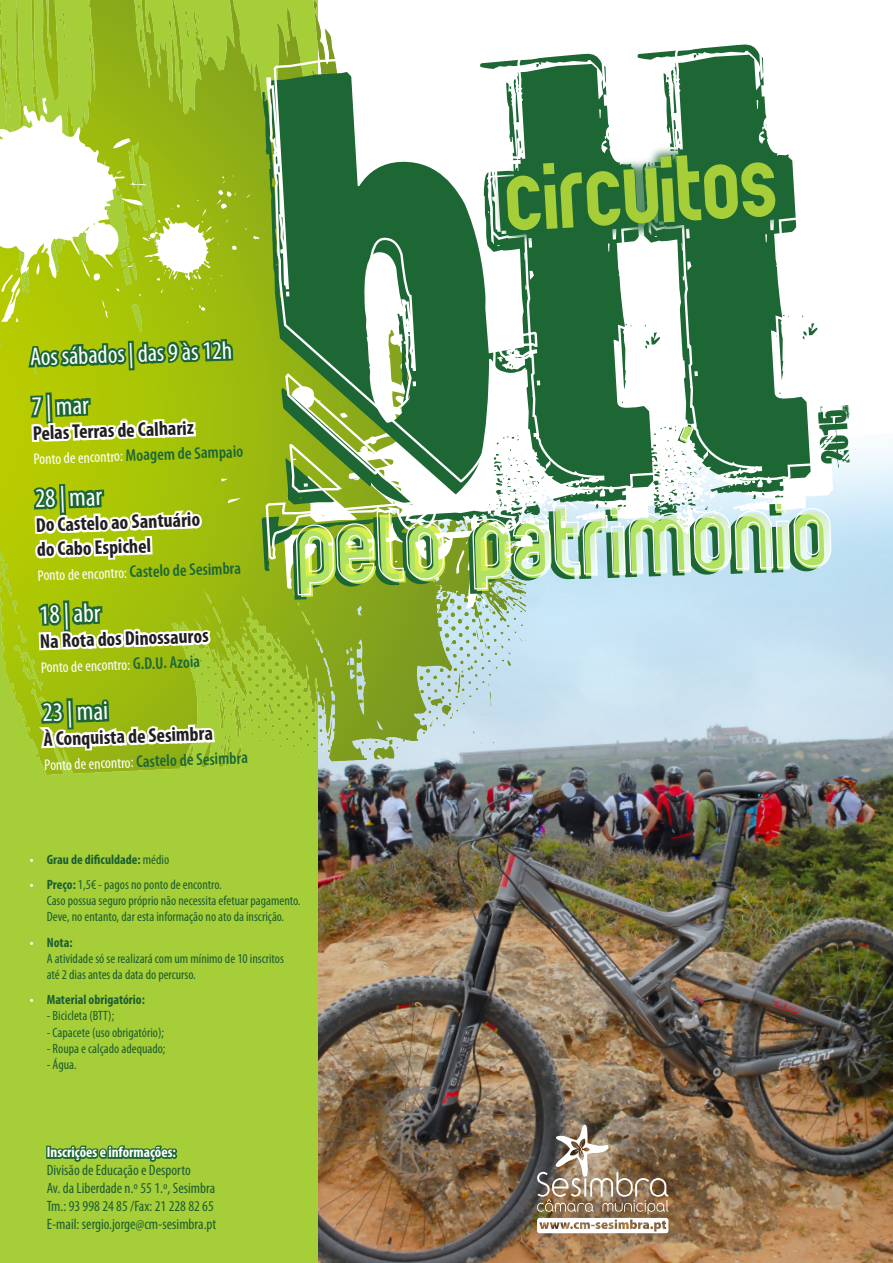
<style>
.page{position:relative;width:893px;height:1263px;background:#fff}
.page>*{position:absolute;margin:0;border:0;box-sizing:border-box;transform-origin:0 0}
.t1{font:condensed 26.7px "Myriad Pro";color:#fff}
.t2{font:condensed 25.35px "Myriad Pro";color:#fff}
.t3{font:700 condensed 19.95px "Myriad Pro";color:#231f20}
.t4{font:600 condensed 17.1px "Myriad Pro";color:#1d6734}
.t5{font:condensed 15.45px "Myriad Pro";color:#fff}
.t6{font:condensed 15px "Myriad Pro";color:#1c5e30}
.t7{font:700 condensed 15px "Myriad Pro";color:#fff}
.t8{font:condensed 13.5px "Myriad Pro";color:#1c5e30}
.t9{font:700 condensed 13.5px "Myriad Pro";color:#1c5e30}
.t10{font:700 condensed 13.5px/25.2px "Myriad Pro";color:#fff}
.s1{font-weight:600;font-size:17.1px;color:#1d6734}
.s2{font-weight:400;font-size:15.45px;color:#fff}
.s3{font-weight:400}
.s4{font-weight:700}
</style>
<div class="page">
<img style="left:317px;top:447px;width:576px;height:816px">
<div style="left:0;top:0;width:317px;height:1263px;background:#a6ce39"></div>
<img style="left:537px;top:1125px;width:131px;height:108px">
<img style="left:0;top:0;width:525px;height:812px">
<svg style="left:260px;top:334px;width:556px;height:275px;background:#a7c683"></svg>
<svg style="left:826px;top:467px;width:14px;height:122px"></svg>
<svg style="left:264px;top:0;width:562px;height:589px"></svg>
<div style="left:493px;top:143px;width:297px;height:103px;background:#1d6734;opacity:.75"></div>
<svg style="left:507px;top:155px;width:269px;height:75px;background:#5f973e"></svg>
<svg style="left:678px;top:423px;width:17px;height:20px"></svg>
<svg style="left:293px;top:504px;width:531px;height:96px"></svg>
<svg style="left:295px;top:493px;width:536px;height:105px"></svg>
<svg style="left:818px;top:405px;width:33px;height:62px"></svg>
<svg style="left:0;top:81px;width:260px;height:731px;background:#aac637"></svg>
<div style="left:46px;top:1146px;width:5px;height:13px;border:3px solid #1d6734"></div>
<svg style="left:48px;top:1145px;width:129px;height:17px"></svg>
<p class="t2" style="left:30px;top:342px;width:204px;rotate:-2deg">Aos sábados | das 9 às 12h</p>
<p class="t1" style="left:31px;top:390px;width:58px;rotate:-2deg">7 | mar</p>
<p class="t3" style="left:32px;top:421px;width:163px;rotate:-2deg">Pelas Terras de Calhariz</p>
<p class="t5" style="left:33px;top:450px;width:211px;rotate:-2deg">Ponto de encontro: <span class="s1">Moagem de Sampaio</span></p>
<p class="t1" style="left:35px;top:482px;width:69px;rotate:-2deg">28 | mar</p>
<p class="t3" style="left:36px;top:513px;width:166px;rotate:-2deg">Do Castelo ao Santuário</p>
<p class="t3" style="left:36px;top:537px;width:116px;rotate:-2deg">do Cabo Espichel</p>
<p class="t4" style="left:37px;top:564px;width:205px;rotate:-2deg"><span class="s2">Ponto de encontro:</span> Castelo de Sesimbra</p>
<p class="t1" style="left:39px;top:599px;width:63px;rotate:-2deg">18 | abr</p>
<p class="t3" style="left:40px;top:629px;width:170px;rotate:-2deg">Na Rota dos Dinossauros</p>
<p class="t5" style="left:41px;top:658px;width:161px;rotate:-2deg">Ponto de encontro: <span class="s1">G.D.U. Azoia</span></p>
<p class="t1" style="left:42px;top:696px;width:67px;rotate:-2deg">23 | mai</p>
<p class="t3" style="left:43px;top:727px;width:171px;rotate:-2deg">À Conquista de Sesimbra</p>
<p class="t4" style="left:44px;top:754px;width:205px;rotate:-2deg"><span class="s2">Ponto de encontro:</span> Castelo de Sesimbra</p>
<p class="t10" style="left:30px;top:846px;width:5px">• •</p>
<p class="t10" style="left:30px;top:929px;width:5px">•</p>
<p class="t10" style="left:30px;top:987px;width:5px">•</p>
<p class="t9" style="left:47px;top:851px;width:124px">Grau de dificuldade: <span class="s3">médio</span></p>
<p class="t8" style="left:47px;top:876px;width:176px"><span class="s4">Preço:</span> 1,5€ - pagos no ponto de encontro.</p>
<p class="t8" style="left:47px;top:892px;width:255px">Caso possua seguro próprio não necessita efetuar pagamento.</p>
<p class="t8" style="left:47px;top:909px;width:239px">Deve, no entanto, dar esta informação no ato da inscrição.</p>
<p class="t9" style="left:47px;top:934px;width:27px">Nota:</p>
<p class="t8" style="left:47px;top:950px;width:239px">A atividade só se realizará com um mínimo de 10 inscritos</p>
<p class="t8" style="left:47px;top:966px;width:151px">até 2 dias antes da data do percurso.</p>
<p class="t9" style="left:47px;top:991px;width:100px">Material obrigatório:</p>
<p class="t8" style="left:47px;top:1008px;width:69px">- Bicicleta (BTT);</p>
<p class="t8" style="left:47px;top:1024px;width:119px">- Capacete (uso obrigatório);</p>
<p class="t8" style="left:47px;top:1040px;width:120px">- Roupa e calçado adequado;</p>
<p class="t8" style="left:47px;top:1056px;width:31px">- Água.</p>
<p class="t7" style="left:47px;top:1143px;width:131px">Inscrições e informações:</p>
<p class="t6" style="left:47px;top:1161px;width:146px">Divisão de Educação e Desporto</p>
<p class="t6" style="left:47px;top:1179px;width:170px">Av. da Liberdade n.º 55 1.º, Sesimbra</p>
<p class="t6" style="left:47px;top:1197px;width:169px">Tm.: 93 998 24 85 /Fax: 21 228 82 65</p>
<p class="t6" style="left:47px;top:1215px;width:171px">E-mail: sergio.jorge@cm-sesimbra.pt</p>
</div>
